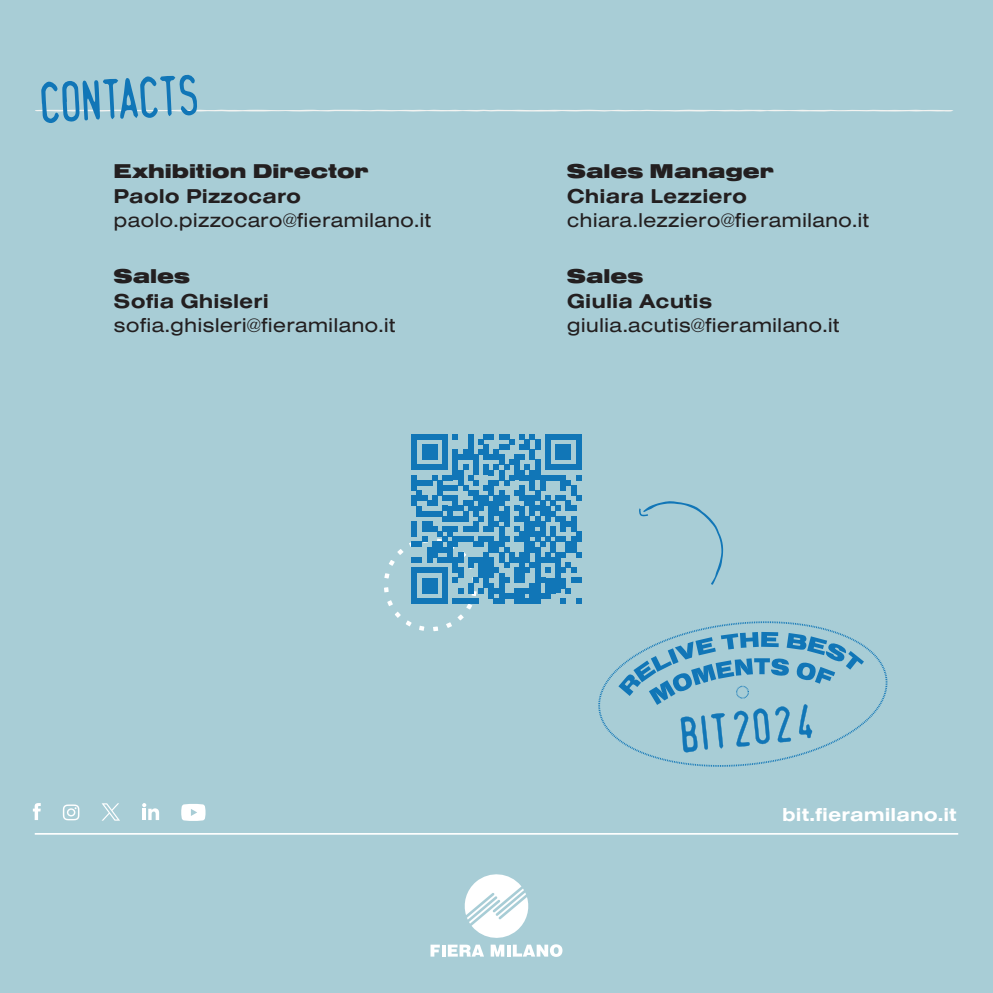
<style>
.page{position:relative;width:993px;height:993px;background:#fff}
.page>*{position:absolute;margin:0;border:0;box-sizing:border-box;transform-origin:0 0}
.t1{font:20.65px "Nimbus San Ext";color:#231f20}
.t2{font:700 20.65px "Nimbus San Ext";color:#231f20}
.t3{font:900 20.65px "Nimbus San Ext";color:#231f20}
.t4{font:700 19.43px "Nimbus San Ext";color:#fff}
</style>
<div class="page">
<div style="left:0;top:0;width:992px;height:992px;background:#a8cdd6"></div>
<hr style="left:992px;top:0;width:1px;height:992px;background:#1176b7">
<svg style="left:430px;top:944px;width:9px;height:12px"></svg>
<svg style="left:442px;top:945px;width:3px;height:11px"></svg>
<svg style="left:447px;top:874px;width:115px;height:82px"></svg>
<hr style="left:35px;top:832px;width:922px;height:2px;background:#fff">
<svg style="left:35px;top:74px;width:918px;height:49px"></svg>
<svg style="left:33px;top:803px;width:8px;height:16px"></svg>
<svg style="left:63px;top:804px;width:16px;height:16px"></svg>
<svg style="left:142px;top:803px;width:17px;height:16px"></svg>
<svg style="left:181px;top:804px;width:24px;height:16px"></svg>
<svg style="left:102px;top:803px;width:18px;height:17px"></svg>
<svg style="left:384px;top:434px;width:197px;height:197px"></svg>
<svg style="left:639px;top:501px;width:84px;height:83px"></svg>
<svg style="left:598px;top:621px;width:289px;height:145px"></svg>
<svg style="left:618px;top:631px;width:245px;height:121px"></svg>
<p class="t3" style="left:114px;top:159px;width:256px">Exhibition Director</p>
<p class="t2" style="left:114px;top:182px;width:189px">Paolo Pizzocaro</p>
<p class="t1" style="left:114px;top:206px;width:319px">paolo.pizzocaro@fieramilano.it</p>
<p class="t3" style="left:114px;top:264px;width:78px">Sales</p>
<p class="t2" style="left:114px;top:287px;width:157px">Sofia Ghisleri</p>
<p class="t1" style="left:114px;top:311px;width:283px">sofia.ghisleri@fieramilano.it</p>
<p class="t3" style="left:566px;top:159px;width:209px">Sales Manager</p>
<p class="t2" style="left:566px;top:182px;width:182px">Chiara Lezziero</p>
<p class="t1" style="left:566px;top:206px;width:304px">chiara.lezziero@fieramilano.it</p>
<p class="t3" style="left:566px;top:264px;width:78px">Sales</p>
<p class="t2" style="left:566px;top:287px;width:147px">Giulia Acutis</p>
<p class="t1" style="left:566px;top:311px;width:274px">giulia.acutis@fieramilano.it</p>
<p class="t4" style="left:782px;top:801px;width:176px">bit.fieramilano.it</p>
</div>
